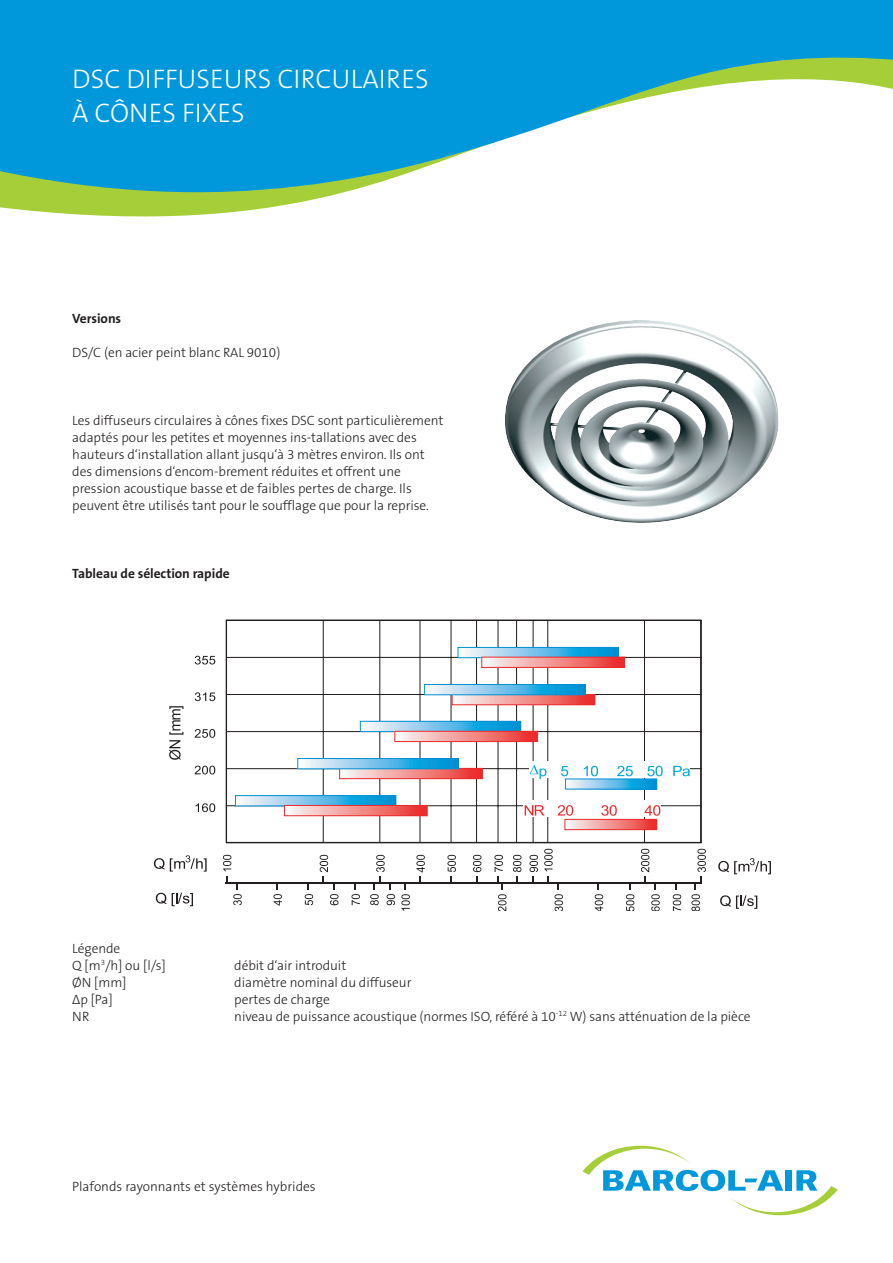
<style>
.page{position:relative;width:893px;height:1263px;background:#fff}
.page>*{position:absolute;margin:0;border:0;box-sizing:border-box;transform-origin:0 0}
.t1{font:300 27px/34px "The Sans B W3";color:#fff}
.t2{font:300 13.5px/17px "The Sans B W3";letter-spacing:-.005em;color:#231f20}
.t3{font:700 13.5px "The Sans B W7";letter-spacing:-.005em;color:#231f20}
</style>
<div class="page">
<svg style="left:583px;top:1146px;width:255px;height:69px"></svg>
<svg style="left:0;top:0;width:893px;height:216px;fill:#0097db"></svg>
<img style="left:505px;top:320px;width:274px;height:203px">
<hr style="left:323px;top:620px;width:1px;height:223px;background:#231f20">
<hr style="left:379px;top:620px;width:1px;height:223px;background:#231f20">
<hr style="left:419px;top:620px;width:1px;height:223px;background:#231f20">
<hr style="left:450px;top:620px;width:2px;height:223px;background:#231f20">
<hr style="left:476px;top:620px;width:1px;height:223px;background:#231f20">
<hr style="left:497px;top:620px;width:1px;height:223px;background:#231f20">
<hr style="left:516px;top:620px;width:1px;height:223px;background:#231f20">
<hr style="left:533px;top:620px;width:1px;height:223px;background:#231f20">
<hr style="left:547px;top:620px;width:1px;height:223px;background:#231f20">
<hr style="left:644px;top:620px;width:1px;height:223px;background:#231f20">
<hr style="left:701px;top:620px;width:1px;height:223px;background:#231f20">
<hr style="left:226px;top:805px;width:475px;height:1px;background:#231f20">
<hr style="left:226px;top:768px;width:475px;height:1px;background:#231f20">
<hr style="left:226px;top:731px;width:475px;height:1px;background:#231f20">
<hr style="left:226px;top:694px;width:475px;height:1px;background:#231f20">
<hr style="left:226px;top:657px;width:475px;height:1px;background:#231f20">
<hr style="left:226px;top:882px;width:476px;height:2px;background:#231f20">
<svg style="left:416px;top:855px;width:9px;height:27px"></svg>
<svg style="left:447px;top:855px;width:9px;height:27px"></svg>
<svg style="left:473px;top:855px;width:8px;height:27px"></svg>
<svg style="left:513px;top:855px;width:8px;height:27px"></svg>
<svg style="left:529px;top:855px;width:9px;height:27px"></svg>
<svg style="left:169px;top:706px;width:14px;height:54px"></svg>
<svg style="left:196px;top:803px;width:19px;height:9px"></svg>
<svg style="left:195px;top:766px;width:20px;height:8px"></svg>
<svg style="left:195px;top:729px;width:20px;height:9px"></svg>
<svg style="left:195px;top:692px;width:20px;height:9px"></svg>
<svg style="left:195px;top:656px;width:20px;height:8px"></svg>
<div style="left:235px;top:795px;width:161px;height:11px;border:1px solid #008fd2"></div>
<svg style="left:235px;top:796px;width:191px;height:18px"></svg>
<div style="left:284px;top:805px;width:144px;height:11px;border:1px solid #ec2a2d"></div>
<div style="left:529px;top:761px;width:161px;height:17px;background:#fff"></div>
<svg style="left:530px;top:764px;width:16px;height:15px"></svg>
<svg style="left:673px;top:766px;width:17px;height:10px"></svg>
<svg style="left:561px;top:766px;width:102px;height:23px"></svg>
<div style="left:565px;top:778px;width:92px;height:11px;border:1px solid #008fd2"></div>
<div style="left:523px;top:800px;width:138px;height:17px;background:#fff"></div>
<svg style="left:525px;top:805px;width:19px;height:10px"></svg>
<svg style="left:558px;top:805px;width:102px;height:25px"></svg>
<div style="left:565px;top:819px;width:92px;height:11px;border:1px solid #ec2a2d"></div>
<svg style="left:298px;top:758px;width:185px;height:21px"></svg>
<div style="left:297px;top:758px;width:161px;height:11px;border:1px solid #008fd2"></div>
<svg style="left:360px;top:721px;width:178px;height:21px"></svg>
<div style="left:394px;top:731px;width:144px;height:11px;border:1px solid #ec2a2d"></div>
<svg style="left:425px;top:684px;width:170px;height:21px"></svg>
<div style="left:424px;top:684px;width:161px;height:11px;border:1px solid #008fd2"></div>
<svg style="left:458px;top:647px;width:167px;height:20px;background:#a2b0c7"></svg>
<div style="left:481px;top:657px;width:144px;height:11px;border:1px solid #ec2a2d"></div>
<div style="left:226px;top:619px;width:475px;height:224px;border:1px solid #231f20"></div>
<svg style="left:223px;top:855px;width:19px;height:50px"></svg>
<svg style="left:273px;top:884px;width:9px;height:21px"></svg>
<svg style="left:305px;top:884px;width:8px;height:21px"></svg>
<svg style="left:320px;top:855px;width:18px;height:50px"></svg>
<svg style="left:351px;top:884px;width:9px;height:21px"></svg>
<svg style="left:370px;top:855px;width:25px;height:50px"></svg>
<svg style="left:401px;top:884px;width:9px;height:26px"></svg>
<svg style="left:494px;top:855px;width:12px;height:55px"></svg>
<svg style="left:544px;top:849px;width:19px;height:61px"></svg>
<svg style="left:595px;top:884px;width:8px;height:26px"></svg>
<svg style="left:626px;top:884px;width:8px;height:26px"></svg>
<svg style="left:641px;top:849px;width:19px;height:61px"></svg>
<svg style="left:673px;top:884px;width:8px;height:26px"></svg>
<svg style="left:691px;top:849px;width:15px;height:61px"></svg>
<svg style="left:154px;top:855px;width:53px;height:16px"></svg>
<svg style="left:156px;top:893px;width:37px;height:13px"></svg>
<svg style="left:718px;top:858px;width:53px;height:16px"></svg>
<svg style="left:720px;top:895px;width:37px;height:14px"></svg>
<h1 class="t1" style="left:72px;top:62px;width:358px">DSC DIFFUSEURS CIRCULAIRES<br>À CÔNES FIXES</h1>
<p class="t3" style="left:72px;top:310px;width:50px">Versions</p>
<p class="t2" style="left:72px;top:344px;width:210px">DS/C (en acier peint blanc RAL 9010)</p>
<p class="t2" style="left:72px;top:412px;width:373px">Les diffuseurs circulaires à cônes fixes DSC sont particulièrement adaptés pour les petites et moyennes ins-tallations avec des hauteurs d‘installation allant jusqu‘à 3 mètres environ. Ils ont des dimensions d‘encom-brement réduites et offrent une pression acoustique basse et de faibles pertes de charge. Ils peuvent être utilisés tant pour le soufflage que pour la reprise.</p>
<p class="t3" style="left:72px;top:565px;width:159px">Tableau de sélection rapide</p>
<p class="t2" style="left:72px;top:939px;width:95px">Légende<br>Q [m<sup>3</sup>/h] ou [l/s]</p>
<p class="t2" style="left:234px;top:956px;width:114px">débit d‘air introduit</p>
<p class="t2" style="left:72px;top:974px;width:56px">ØN [mm]</p>
<p class="t2" style="left:234px;top:974px;width:179px">diamètre nominal du diffuseur</p>
<p class="t2" style="left:72px;top:991px;width:42px">∆p [Pa]</p>
<p class="t2" style="left:234px;top:991px;width:97px">pertes de charge</p>
<p class="t2" style="left:72px;top:1008px;width:19px">NR</p>
<p class="t2" style="left:234px;top:1008px;width:518px">niveau de puissance acoustique (normes ISO, référé à 10<sup>-12</sup> W) sans atténuation de la pièce</p>
<p class="t2" style="left:72px;top:1178px;width:245px">Plafonds rayonnants et systèmes hybrides</p>
</div>
